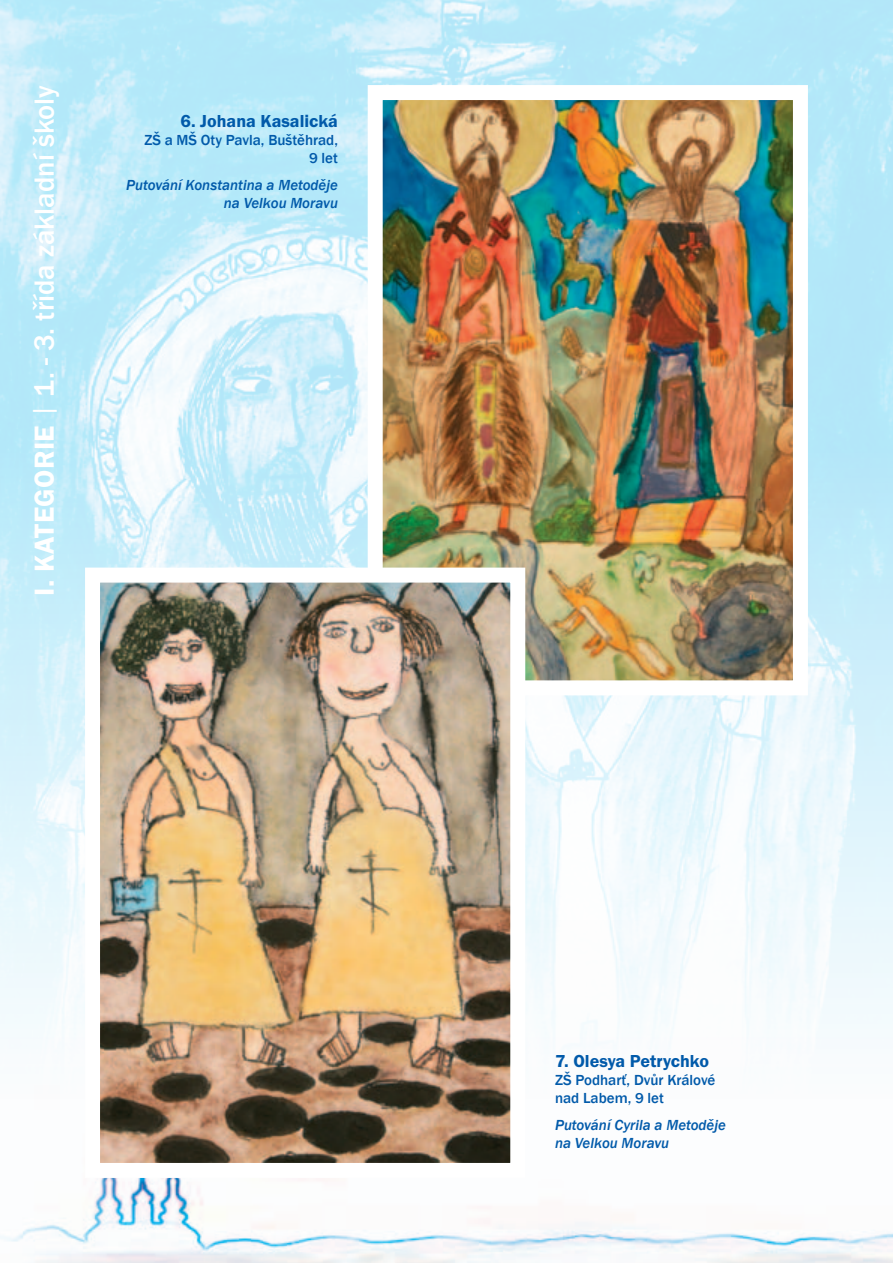
<style>
.page{position:relative;width:893px;height:1263px;background:#fff}
.page>*{position:absolute;margin:0;border:0;box-sizing:border-box;transform-origin:0 0}
.t1{font:500 28.5px "Franklin Gothic";color:#fff}
.t2{font:18px "Franklin Got Itc TOT Dem";color:#015aaa}
.t3{font:italic 500 15px/18px "Franklin Gothic";color:#015aaa}
.t4{font:500 15px/18px "Franklin Gothic";color:#015aaa}
.s1{font-family:"Franklin Got Itc TOT Dem";font-weight:400}
.s2{font-family:"Optus TEE";font-weight:400}
</style>
<div class="page">
<img style="left:0;top:0;width:893px;height:1263px">
<img style="left:384px;top:101px;width:408px;height:578px">
<img style="left:101px;top:584px;width:408px;height:578px">
<h1 class="t1" style="left:27px;top:596px;width:512px;rotate:-90deg"><span class="s1">I. Kategorie</span> <span class="s2">|</span> 1. - 3. třída základní školy</h1>
<p class="t2" style="left:181px;top:111px;width:159px">6. Johana Kasalická</p>
<p class="t4" style="left:144px;top:131px;width:195px;text-align:right">ZŠ a MŠ Oty Pavla, Buštěhrad,<br>9 let</p>
<p class="t3" style="left:126px;top:176px;width:213px;text-align:right">Putování Konstantina a Metoděje na Velkou Moravu</p>
<p class="t2" style="left:555px;top:1051px;width:155px">7. Olesya Petrychko</p>
<p class="t4" style="left:555px;top:1071px;width:162px">ZŠ Podharť, Dvůr Králové nad Labem, 9 let</p>
<p class="t3" style="left:555px;top:1116px;width:172px">Putování Cyrila a Metoděje na Velkou Moravu</p>
</div>
